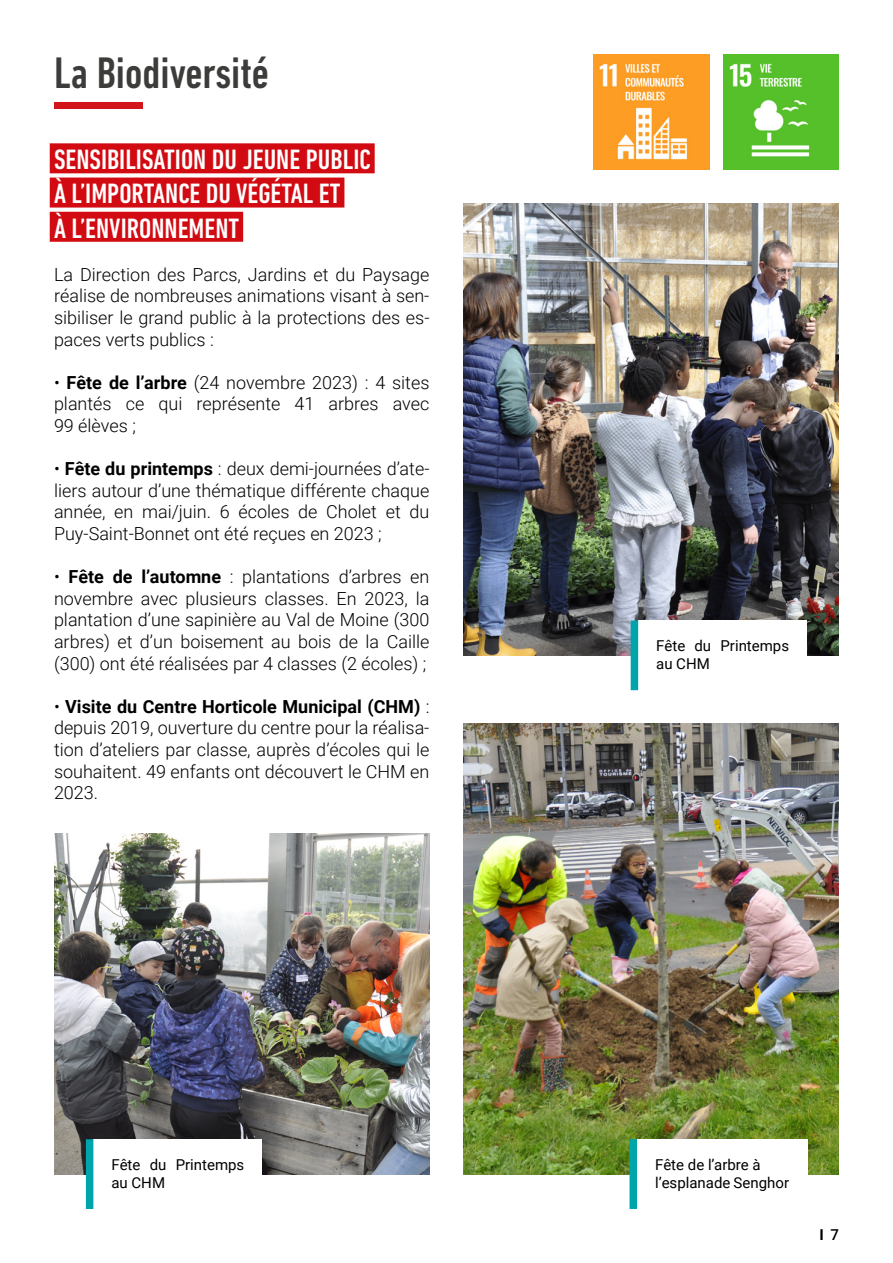
<style>
.page{position:relative;width:893px;height:1263px;background:#fff}
.page>*{position:absolute;margin:0;border:0;box-sizing:border-box;transform-origin:0 0}
.t1{font:500 condensed 45px "DIN Next LT Pro";color:#3c3c3b}
.t2{font:500 condensed 28.5px/34.2px "DIN Next LT Pro";color:#fff}
.t3{font:300 18px/21.6px "Roboto";color:#000;text-align:justify}
.t4{font:15px/18px "Roboto";color:#000}
.t5{font:700 15px "Roboto";color:#000}
.s1{font-weight:700}
.s2{font-weight:500}
</style>
<div class="page">
<div style="left:50px;top:143px;width:325px;height:30px;background:#d20a11"></div>
<div style="left:50px;top:178px;width:294px;height:30px;background:#d20a11"></div>
<div style="left:50px;top:212px;width:193px;height:30px;background:#d20a11"></div>
<div style="left:54px;top:102px;width:89px;height:6px;background:#d2151a"></div>
<img style="left:463px;top:204px;width:376px;height:451px">
<img style="left:463px;top:723px;width:376px;height:451px">
<img style="left:593px;top:54px;width:116px;height:116px">
<img style="left:723px;top:54px;width:116px;height:116px">
<img style="left:54px;top:833px;width:375px;height:341px">
<div style="left:638px;top:620px;width:169px;height:70px;background:#fff"></div>
<div style="left:637px;top:1139px;width:170px;height:70px;background:#fff"></div>
<div style="left:631px;top:620px;width:7px;height:70px;background:#00a5ac"></div>
<div style="left:629px;top:1139px;width:8px;height:70px;background:#00a5ac"></div>
<div style="left:93px;top:1139px;width:169px;height:70px;background:#fff"></div>
<div style="left:86px;top:1139px;width:7px;height:70px;background:#00a5ac"></div>
<h1 class="t1" style="left:54px;top:47px;width:217px">La Biodiversité</h1>
<h2 class="t2" style="left:54px;top:142px;width:318px">SENSIBILISATION DU JEUNE PUBLIC<br>À L’IMPORTANCE DU VÉGÉTAL ET<br>À L’ENVIRONNEMENT</h2>
<p class="t3" style="left:54px;top:263px;width:377px">La Direction des Parcs, Jardins et du Paysage réalise de nombreuses animations visant à sen&shy;sibiliser le grand public à la protections des es&shy;paces verts publics :</p>
<p class="t3" style="left:54px;top:371px;width:377px">• <span class="s1">Fête de l’arbre</span> (24 novembre 2023) : 4 sites plantés ce qui représente 41 arbres avec 99 élèves ;</p>
<p class="t3" style="left:54px;top:457px;width:377px">• <span class="s1">Fête du printemps</span> : deux demi-journées d’ate&shy;liers autour d’une thématique différente chaque année, en mai/juin. 6 écoles de Cholet et du Puy-Saint-Bonnet ont été reçues en 2023 ;</p>
<p class="t3" style="left:54px;top:565px;width:377px">• <span class="s1">Fête de l’automne</span> : plantations d’arbres en novembre avec plusieurs classes. En 2023, la plantation d’une sapinière au Val de Moine (300 arbres) et d’un boisement au bois de la Caille (300) ont été réalisées par 4 classes (2 écoles) ;</p>
<p class="t3" style="left:54px;top:695px;width:377px">• <span class="s1">Visite du Centre Horticole Municipal (CHM)</span> : depuis 2019, ouverture du centre pour la réalisa&shy;tion d’ateliers par classe, auprès d’écoles qui le souhaitent. 49 enfants ont découvert le CHM en 2023.</p>
<p class="t4" style="left:111px;top:1155px;width:134px">Fête du Printemps au CHM</p>
<p class="t4" style="left:656px;top:636px;width:134px">Fête du Printemps au CHM</p>
<p class="t4" style="left:655px;top:1155px;width:136px">Fête de l’arbre à l’esplanade Senghor</p>
<p class="t5" style="left:819px;top:1224px;width:21px">I <span class="s2">7</span></p>
</div>
